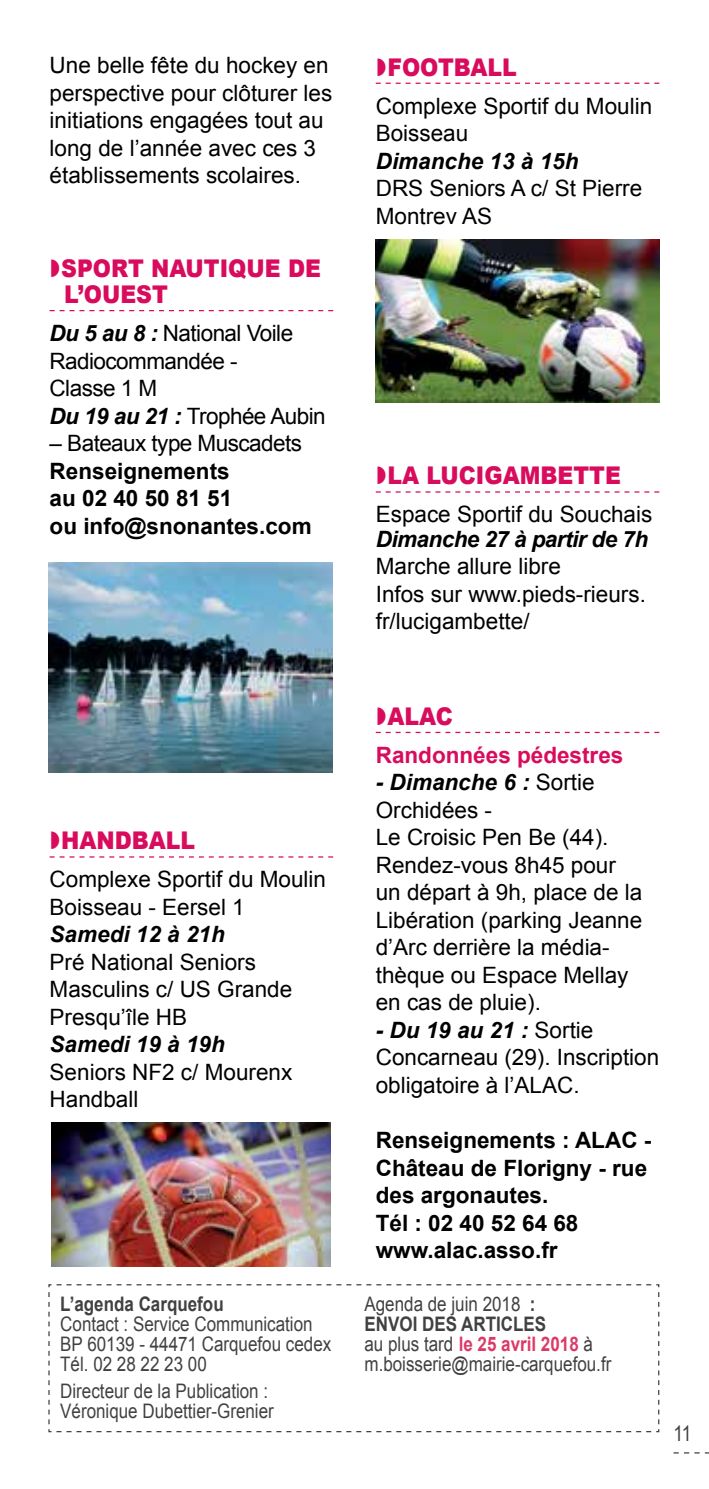
<style>
.page{position:relative;width:709px;height:1489px;background:#fff}
.page>*{position:absolute;margin:0;border:0;box-sizing:border-box;transform-origin:0 0}
.t1{font:900 24.5px/26.2px "Arial";color:#d90b5c;scale:.9 1}
.t2{font:22.5px/27.5px "Arial";color:#000}
.t3{font:700 22.5px/27.5px "Arial";color:#000}
.t4{font:22.5px/27.5px "Arial";letter-spacing:-.025em;color:#000}
.t5{font:italic 700 22.5px "Arial";color:#000}
.t6{font:italic 700 22.5px "Arial";letter-spacing:-.025em;color:#000}
.t7{font:700 22.5px "Arial";color:#d90b5c}
.t8{font:21.25px "Arial Narrow";color:#414042}
.t9{font:20px/20px "Arial";color:#414042;scale:.85 1}
.t10{font:700 20px "Arial";color:#414042;scale:.85 1}
.s1{font-weight:700;font-style:italic}
.s2{font-weight:700}
.s3{font-weight:700;color:#dc3967}
</style>
<div class="page">
<svg style="left:673px;top:1452px;width:36px;height:1px"></svg>
<svg style="left:50px;top:310px;width:283px;height:1px"></svg>
<svg style="left:50px;top:856px;width:283px;height:1px"></svg>
<svg style="left:376px;top:83px;width:283px;height:1px"></svg>
<svg style="left:376px;top:491px;width:283px;height:1px"></svg>
<svg style="left:376px;top:731px;width:283px;height:2px"></svg>
<svg style="left:48px;top:1284px;width:612px;height:148px"></svg>
<img style="left:48px;top:562px;width:284px;height:210px">
<img style="left:376px;top:239px;width:283px;height:163px">
<img style="left:51px;top:1122px;width:280px;height:144px">
<p class="t2" style="left:50px;top:52px;width:284px">Une belle fête du hockey en perspective pour clôturer les initiations engagées tout au long de l’année avec ces 3 établissements scolaires.</p>
<p class="t1" style="left:61px;top:254px;width:290px">SPORT NAUTIQUE DE<br>L’OUEST</p>
<p class="t4" style="left:50px;top:319px;width:277px"><span class="s1">Du 5 au 8 :</span> National Voile<br>Radiocommandée -<br>Classe 1 M<br><span class="s1">Du 19 au 21 :</span> Trophée Aubin</p>
<p class="t4" style="left:50px;top:429px;width:254px">– Bateaux type Muscadets</p>
<p class="t3" style="left:50px;top:457px;width:263px">Renseignements<br>au 02 40 50 81 51<br>ou info@snonantes.com</p>
<p class="t1" style="left:61px;top:826px;width:150px">HANDBALL</p>
<p class="t2" style="left:50px;top:866px;width:278px">Complexe Sportif du Moulin<br>Boisseau - Eersel 1</p>
<p class="t5" style="left:50px;top:919px;width:177px">Samedi 12 à 21h</p>
<p class="t2" style="left:50px;top:948px;width:244px">Pré National Seniors<br>Masculins c/ US Grande<br>Presqu’île HB</p>
<p class="t5" style="left:50px;top:1029px;width:177px">Samedi 19 à 19h</p>
<p class="t2" style="left:50px;top:1058px;width:244px">Seniors NF2 c/ Mourenx<br>Handball</p>
<p class="t10" style="left:60px;top:1290px;width:194px">L’agenda Carquefou</p>
<p class="t9" style="left:60px;top:1313px;width:320px">Contact : Service Communication<br>BP 60139 - 44471 Carquefou cedex<br>Tél. 02 28 22 23 00</p>
<p class="t9" style="left:60px;top:1380px;width:253px">Directeur de la Publication :<br>Véronique Dubettier-Grenier</p>
<p class="t1" style="left:387px;top:53px;width:145px">FOOTBALL</p>
<p class="t2" style="left:376px;top:92px;width:278px">Complexe Sportif du Moulin<br>Boisseau</p>
<p class="t5" style="left:376px;top:146px;width:204px">Dimanche 13 à 15h</p>
<p class="t2" style="left:376px;top:175px;width:268px">DRS Seniors A c/ St Pierre<br>Montrev AS</p>
<p class="t1" style="left:387px;top:461px;width:261px">LA LUCIGAMBETTE</p>
<p class="t2" style="left:376px;top:501px;width:278px">Espace Sportif du Souchais</p>
<p class="t6" style="left:376px;top:524px;width:274px">Dimanche 27 à partir de 7h</p>
<p class="t2" style="left:376px;top:553px;width:272px">Marche allure libre<br>Infos sur www.pieds-rieurs. fr/lucigambette/</p>
<p class="t1" style="left:387px;top:702px;width:74px">ALAC</p>
<p class="t7" style="left:376px;top:740px;width:249px">Randonnées pédestres</p>
<p class="t2" style="left:376px;top:769px;width:268px"><span class="s1">- Dimanche 6 :</span> Sortie<br>Orchidées -<br>Le Croisic Pen Be (44).<br>Rendez-vous 8h45 pour un départ à 9h, place de la<br>Libération (parking Jeanne d’Arc derrière la média&shy;thèque ou Espace Mellay en cas de pluie).</p>
<p class="t2" style="left:376px;top:1016px;width:285px"><span class="s1">- Du 19 au 21 :</span> Sortie<br>Concarneau (29). Inscription obligatoire à l’ALAC.</p>
<p class="t3" style="left:376px;top:1126px;width:277px">Renseignements : ALAC -<br>Château de Florigny - rue des argonautes.<br>Tél : 02 40 52 64 68 www.alac.asso.fr</p>
<p class="t9" style="left:364px;top:1293px;width:292px">Agenda de juin 2018 <span class="s2">:<br>ENVOI DES ARTICLES<br></span>au plus tard <span class="s3">le 25 avril 2018</span> à m.boisserie@mairie-carquefou.fr</p>
<p class="t8" style="left:673px;top:1418px;width:20px">11</p>
</div>
